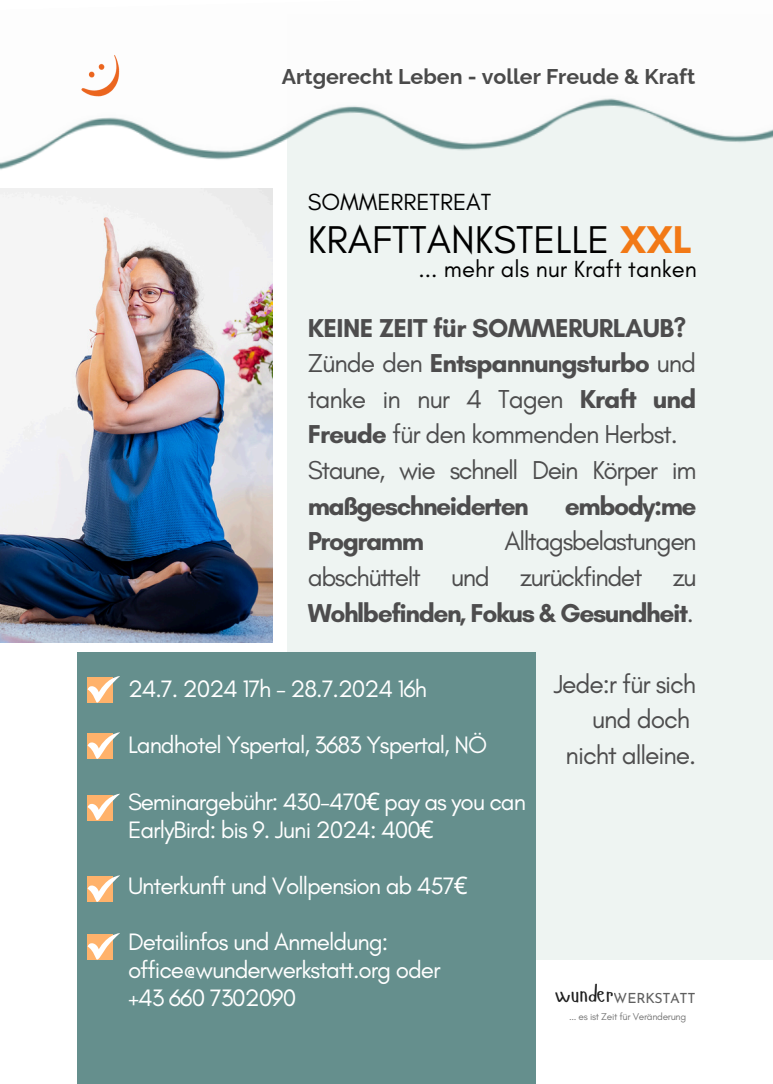
<style>
.page{position:relative;width:773px;height:1084px;background:#fff}
.page>*{position:absolute;margin:0;border:0;box-sizing:border-box;transform-origin:0 0}
.t1{font:39.5px "Glacial Indifference";color:#000}
.t2{font:26.5px/35.8px "Glacial Indifference";letter-spacing:-.055em;color:#3b3a3b}
.t3{font:700 26.5px "Glacial Indifference";letter-spacing:-.055em;color:#3b3a3b}
.t4{font:24.25px/28.2px "Glacial Indifference";letter-spacing:-.04em;color:#fff}
.t5{font:23.75px "Glacial Indifference";color:#000}
.t6{font:700 21.25px "Raleway";color:#4a4a4a}
.t7{font:14px "Josefin Sans";letter-spacing:-.025em;color:#4a4a4a}
.t8{font:10px "Glacial Indifference";letter-spacing:-.03em;color:#4a4a4a}
.s1{font-weight:700;color:#f27916}
.s2{font-weight:700}
.s3{font-family:"Noto Sans"}
.s4{font-family:"Hangyaboly";font-size:22.25px;color:#000}
</style>
<div class="page">
<div style="left:77px;top:14px;width:695px;height:946px;background:#eef4f2"></div>
<div style="left:0;top:14px;width:287px;height:718px;background:#fff"></div>
<img style="left:0;top:14px;width:772px;height:156px">
<div style="left:77px;top:652px;width:458px;height:432px;background:#658f8d"></div>
<div style="left:87px;top:934px;width:26px;height:26px;background:#ffb26b"></div>
<div style="left:87px;top:733px;width:26px;height:26px;background:#ffb26b"></div>
<svg style="left:88px;top:732px;width:31px;height:26px"></svg>
<div style="left:87px;top:677px;width:26px;height:26px;background:#ffb26b"></div>
<svg style="left:88px;top:676px;width:31px;height:26px"></svg>
<div style="left:87px;top:795px;width:26px;height:25px;background:#ffb26b"></div>
<svg style="left:88px;top:794px;width:31px;height:26px"></svg>
<div style="left:87px;top:876px;width:26px;height:26px;background:#ffb26b"></div>
<svg style="left:88px;top:875px;width:31px;height:26px"></svg>
<svg style="left:88px;top:933px;width:31px;height:26px"></svg>
<img style="left:81px;top:50px;width:39px;height:53px">
<hr style="left:570px;top:1007px;width:114px;height:2px;background:#000">
<hr style="left:570px;top:1007px;width:114px;height:1px;background:#fff">
<img style="left:0;top:189px;width:272px;height:453px">
<p class="t6" style="left:282px;top:64px;width:415px">Artgerecht Leben - voller Freude &amp; Kraft</p>
<p class="t5" style="left:308px;top:187px;width:185px">SOMMERRETREAT</p>
<h1 class="t1" style="left:308px;top:216px;width:386px">KRAFTTANKSTELLE <span class="s1">XXL</span></h1>
<p class="t5" style="left:418px;top:255px;width:280px">... mehr als nur Kraft tanken</p>
<p class="t2" style="left:308px;top:309px;width:390px"><span class="s2">KEINE ZEIT für SOMMERURLAUB?<br></span>Zünde den <span class="s2">Entspannungsturbo</span> und tanke in nur 4 Tagen <span class="s2">Kraft und<br>Freude</span> für den kommenden Herbst.<br>Staune, wie schnell Dein Körper im</p>
<p class="t3" style="left:308px;top:489px;width:223px">maßgeschneiderten</p>
<p class="t3" style="left:565px;top:489px;width:133px">embody:me</p>
<p class="t3" style="left:308px;top:525px;width:118px">Programm</p>
<p class="t2" style="left:308px;top:523px;width:390px;text-align:justify;text-indent:197px">Alltagsbelastungen abschüttelt und zurückfindet zu <span class="s2">Wohlbefinden, Fokus &amp; Gesundheit</span>.</p>
<p class="t2" style="left:553px;top:666px;width:144px;text-align:right">Jede:r für sich und doch nicht alleine.</p>
<p class="t4" style="left:128px;top:674px;width:301px">24.7. 2024 17h - 28.7.2024 16h</p>
<h2 class="t4" style="left:128px;top:730px;width:360px">Landhotel Yspertal, 3683 Yspertal, NÖ</h2>
<p class="t4" style="left:128px;top:787px;width:399px">Seminargebühr: 430-470<span class="s3">€</span> pay as you can<br>EarlyBird: bis 9. Juni 2024: 400<span class="s3">€</span></p>
<h1 class="t4" style="left:128px;top:871px;width:341px">Unterkunft und Vollpension ab 457<span class="s3">€</span></h1>
<h1 class="t4" style="left:128px;top:927px;width:314px">Detailinfos und Anmeldung: office@wunderwerkstatt.org oder</h1>
<p class="t4" style="left:128px;top:984px;width:170px">+43 660 7302090</p>
<p class="t7" style="left:555px;top:993px;width:142px"><span class="s4">wunder</span>WERKSTATT</p>
<p class="t8" style="left:569px;top:1010px;width:119px">... es ist Zeit für Veränderung</p>
</div>
